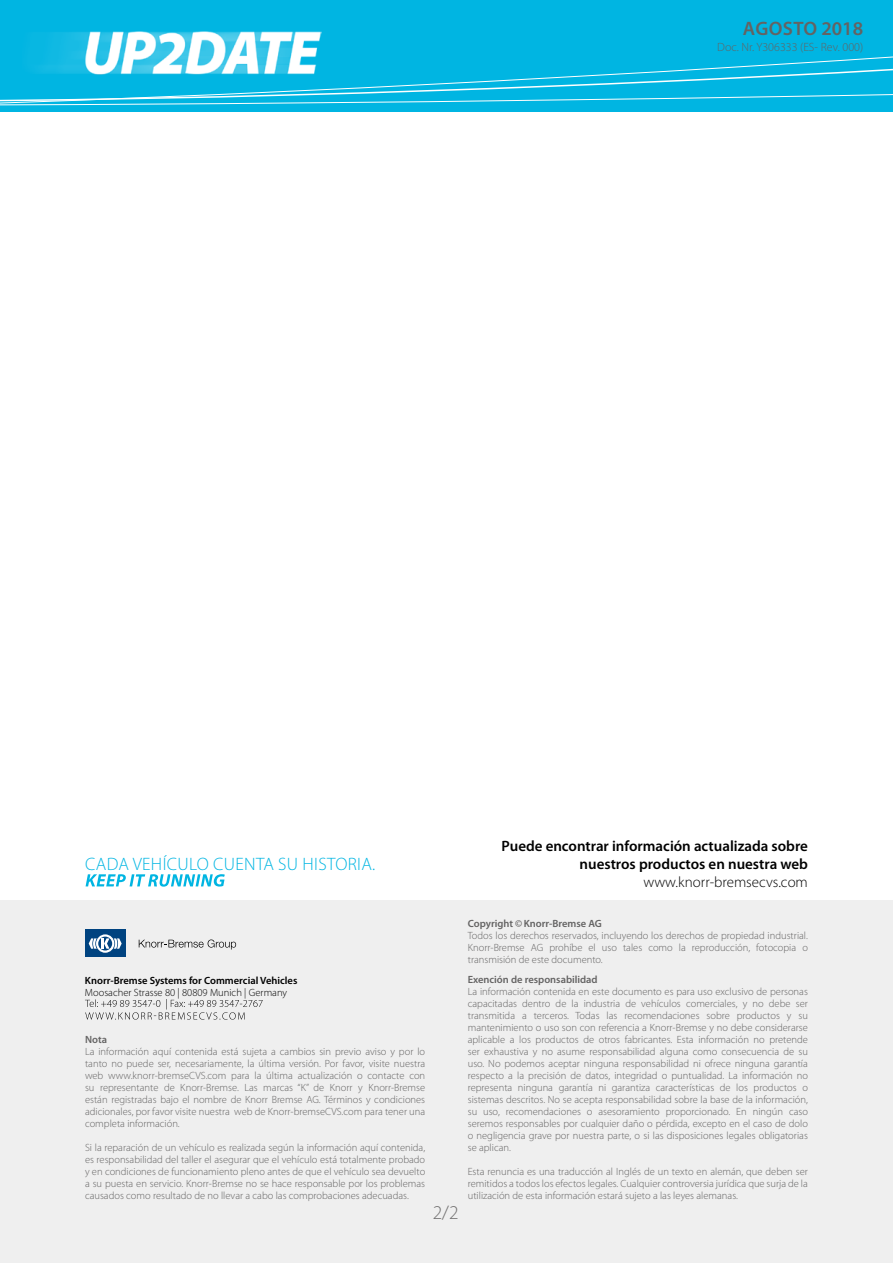
<style>
.page{position:relative;width:893px;height:1263px;background:#fff}
.page>*{position:absolute;margin:0;border:0;box-sizing:border-box;transform-origin:0 0}
.t1{font:600 19.5px "Myriad Pro";color:#646363}
.t2{font:300 19.5px "Myriad Pro";color:#706f6f}
.t3{font:300 18px "Myriad Pro";letter-spacing:.02em;color:#00b5e2}
.t4{font:600 15px/18px "Myriad Pro";color:#000;text-align:right}
.t5{font:300 15px "Myriad Pro";color:#000}
.t6{font:300 12px "Myriad Pro";color:#646363}
.t7{font:300 10.5px/12px "Myriad Pro";color:#646363;text-align:justify}
.t8{font:600 10.5px "Myriad Pro";color:#646363}
.t9{font:600 10.5px "Myriad Pro";color:#000}
.t10{font:300 10.5px "Myriad Pro";color:#000}
</style>
<div class="page">
<div style="left:0;top:0;width:893px;height:112px;background:#00b5e2"></div>
<img style="left:45px;top:32px;width:276px;height:24px">
<svg style="left:0;top:56px;width:893px;height:50px"></svg>
<div style="left:0;top:900px;width:893px;height:363px;background:#efefef"></div>
<svg style="left:86px;top:874px;width:139px;height:13px"></svg>
<svg style="left:139px;top:939px;width:97px;height:10px"></svg>
<div style="left:85px;top:930px;width:40px;height:27px;background:#004380"></div>
<svg style="left:89px;top:934px;width:33px;height:19px"></svg>
<svg style="left:85px;top:999px;width:178px;height:20px"></svg>
<h1 class="t1" style="left:743px;top:16px;width:122px">AGOSTO 2018</h1>
<p class="t6" style="left:717px;top:40px;width:147px">Doc. Nr. Y306333 (ES- Rev. 000)</p>
<h2 class="t3" style="left:85px;top:854px;width:291px">CADA VEHÍCULO CUENTA SU HISTORIA.</h2>
<h3 class="t4" style="left:502px;top:836px;width:308px">Puede encontrar información actualizada sobre nuestros productos en nuestra web</h3>
<h3 class="t5" style="left:643px;top:873px;width:166px">www.knorr-bremsecvs.com</h3>
<p class="t9" style="left:85px;top:973px;width:214px">Knorr-Bremse Systems for Commercial Vehicles</p>
<p class="t10" style="left:85px;top:986px;width:204px">Moosacher Strasse 80 | 80809 Munich | Germany</p>
<p class="t8" style="left:85px;top:1033px;width:24px">Nota</p>
<p class="t7" style="left:85px;top:1045px;width:342px">La información aquí contenida está sujeta a cambios sin previo aviso y por lo tanto no puede ser, necesariamente, la última versión. Por favor, visite nuestra web www.knorr-bremseCVS.com para la última actualización o contacte con su representante de Knorr-Bremse. Las marcas “K” de Knorr y Knorr-Bremse están registradas bajo el nombre de Knorr Bremse AG. Términos y condiciones adicionales, por favor visite nuestra web de Knorr-bremseCVS.com para tener una completa información.</p>
<p class="t7" style="left:85px;top:1141px;width:342px">Si la reparación de un vehículo es realizada según la información aquí contenida, es responsabilidad del taller el asegurar que el vehículo está totalmente probado y en condiciones de funcionamiento pleno antes de que el vehículo sea devuelto a su puesta en servicio. Knorr-Bremse no se hace responsable por los problemas causados como resultado de no llevar a cabo las comprobaciones adecuadas.</p>
<h1 class="t2" style="left:433px;top:1200px;width:27px">2/2</h1>
<p class="t8" style="left:468px;top:916px;width:136px">Copyright ©Knorr-Bremse AG</p>
<p class="t7" style="left:468px;top:929px;width:342px">Todos los derechos reservados, incluyendo los derechos de propiedad industrial.<br>Knorr-Bremse AG prohíbe el uso tales como la reproducción, fotocopia o transmisión de este documento.</p>
<p class="t8" style="left:468px;top:973px;width:131px">Exención de responsabilidad</p>
<p class="t7" style="left:468px;top:985px;width:342px">La información contenida en este documento es para uso exclusivo de personas capacitadas dentro de la industria de vehículos comerciales, y no debe ser transmitida a terceros. Todas las recomendaciones sobre productos y su mantenimiento o uso son con referencia a Knorr-Bremse y no debe considerarse aplicable a los productos de otros fabricantes. Esta información no pretende ser exhaustiva y no asume responsabilidad alguna como consecuencia de su uso. No podemos aceptar ninguna responsabilidad ni ofrece ninguna garantía respecto a la precisión de datos, integridad o puntualidad. La información no representa ninguna garantía ni garantiza características de los productos o sistemas descritos. No se acepta responsabilidad sobre la base de la información, su uso, recomendaciones o asesoramiento proporcionado. En ningún caso seremos responsables por cualquier daño o pérdida, excepto en el caso de dolo o negligencia grave por nuestra parte, o si las disposiciones legales obligatorias se aplican.</p>
<p class="t7" style="left:468px;top:1165px;width:342px">Esta renuncia es una traducción al Inglés de un texto en alemán, que deben ser remitidos a todos los efectos legales. Cualquier controversia jurídica que surja de la utilización de esta información estará sujeto a las leyes alemanas.</p>
</div>
